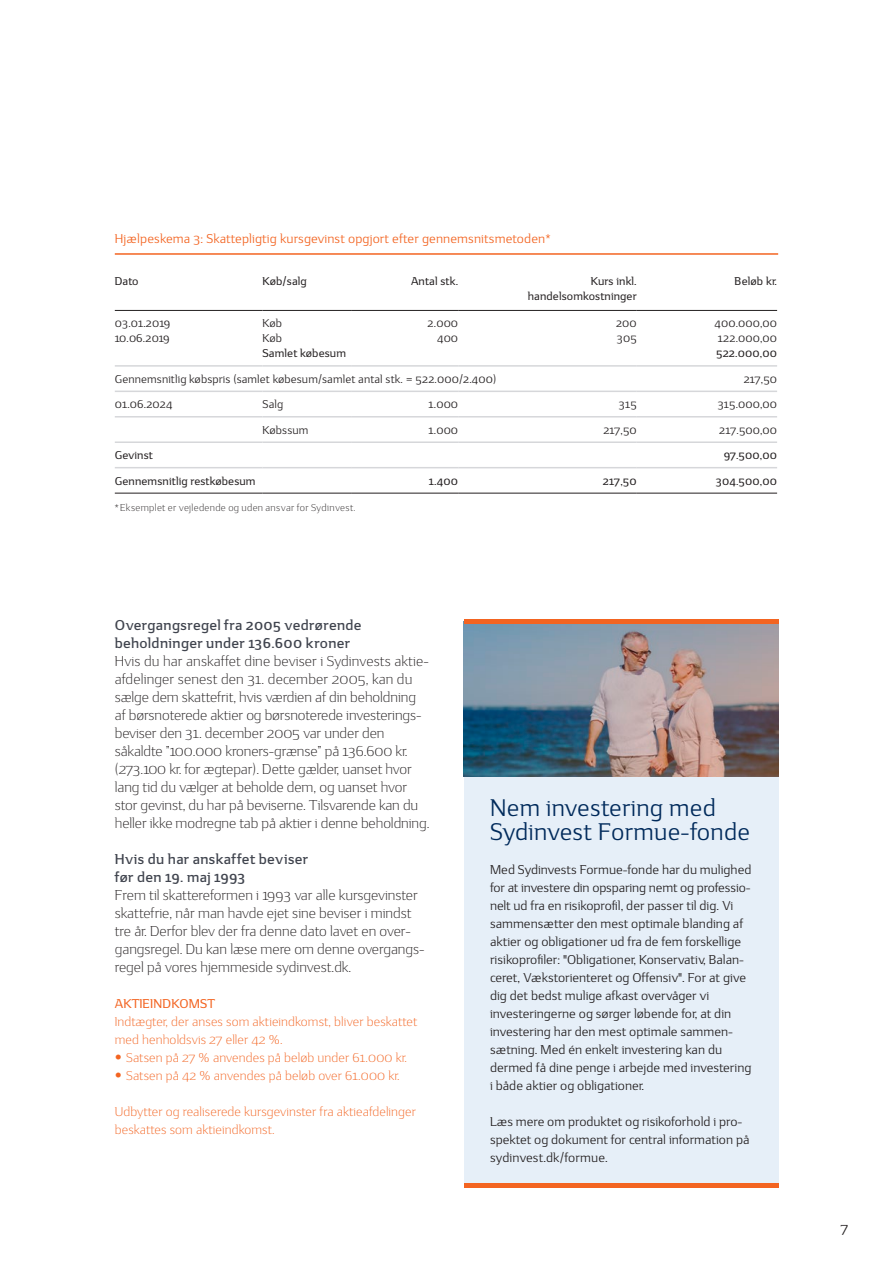
<style>
.page{position:relative;width:893px;height:1263px;background:#fff}
.page>*{position:absolute;margin:0;border:0;box-sizing:border-box;transform-origin:0 0}
.billedtekst_reg{font:24px/24px "Sydbank";letter-spacing:.01em;color:#002a5b}
.Brødtekst_9_5_12_pkt{font:300 14.25px/18px "Sydbank";letter-spacing:-.005em;color:#231f20}
.Mellemrubrik_9_5_12_pkt{font:700 14.25px/18px "Sydbank";letter-spacing:.025em;color:#40444e}
.t1{font:14.25px "Sydbank";color:#231f20}
.Infotekst_8_5_12_pkt{font:12.75px/18px "Sydbank";color:#231f20}
.Infotekst_8_5_12_pkt-2{font:300 12.75px/18px "Sydbank";letter-spacing:.01em;color:#f36421}
.t2{font:12.75px "Sydbank";letter-spacing:.01em;color:#f36421}
.Billede_tekst_overskrift_8_5_12_pkt___CA{font:500 12.75px "Sydbank";letter-spacing:.01em;color:#f36421}
.t3{font:11.25px "Sydbank";letter-spacing:.01em;color:#231f20}
.t4{font:500 11.25px "Sydbank";letter-spacing:.01em;color:#231f20}
.Note___Fodnote{font:300 9.75px "Sydbank";letter-spacing:.035em;color:#231f20}
.s1{font-family:"Frutiger LT Std";font-weight:400;font-size:14.25px}
</style>
<div class="page">
<hr style="left:115px;top:365px;width:148px;height:2px;background:#d6d7da">
<hr style="left:263px;top:365px;width:89px;height:2px;background:#d6d7da">
<hr style="left:352px;top:365px;width:106px;height:2px;background:#d6d7da">
<hr style="left:458px;top:365px;width:179px;height:2px;background:#d6d7da">
<hr style="left:637px;top:365px;width:140px;height:2px;background:#d6d7da">
<hr style="left:115px;top:391px;width:148px;height:1px;background:#d6d7da">
<hr style="left:263px;top:391px;width:89px;height:1px;background:#d6d7da">
<hr style="left:352px;top:391px;width:106px;height:1px;background:#d6d7da">
<hr style="left:458px;top:391px;width:179px;height:1px;background:#d6d7da">
<hr style="left:637px;top:391px;width:140px;height:1px;background:#d6d7da">
<hr style="left:115px;top:416px;width:148px;height:1px;background:#d6d7da">
<hr style="left:263px;top:416px;width:89px;height:1px;background:#d6d7da">
<hr style="left:352px;top:416px;width:106px;height:1px;background:#d6d7da">
<hr style="left:458px;top:416px;width:179px;height:1px;background:#d6d7da">
<hr style="left:637px;top:416px;width:140px;height:1px;background:#d6d7da">
<hr style="left:115px;top:441px;width:148px;height:2px;background:#d6d7da">
<hr style="left:263px;top:441px;width:89px;height:2px;background:#d6d7da">
<hr style="left:352px;top:441px;width:106px;height:2px;background:#d6d7da">
<hr style="left:458px;top:441px;width:179px;height:2px;background:#d6d7da">
<hr style="left:637px;top:441px;width:140px;height:2px;background:#d6d7da">
<hr style="left:115px;top:467px;width:148px;height:1px;background:#d6d7da">
<hr style="left:263px;top:467px;width:89px;height:1px;background:#d6d7da">
<hr style="left:352px;top:467px;width:106px;height:1px;background:#d6d7da">
<hr style="left:458px;top:467px;width:179px;height:1px;background:#d6d7da">
<hr style="left:637px;top:467px;width:140px;height:1px;background:#d6d7da">
<hr style="left:115px;top:310px;width:148px;height:1px;background:#231f20">
<hr style="left:263px;top:310px;width:89px;height:1px;background:#231f20">
<hr style="left:352px;top:310px;width:106px;height:1px;background:#231f20">
<hr style="left:458px;top:310px;width:179px;height:1px;background:#231f20">
<hr style="left:637px;top:310px;width:140px;height:1px;background:#231f20">
<hr style="left:115px;top:493px;width:148px;height:1px;background:#231f20">
<hr style="left:263px;top:493px;width:89px;height:1px;background:#231f20">
<hr style="left:352px;top:493px;width:106px;height:1px;background:#231f20">
<hr style="left:458px;top:493px;width:179px;height:1px;background:#231f20">
<hr style="left:637px;top:493px;width:140px;height:1px;background:#231f20">
<hr style="left:115px;top:253px;width:663px;height:2px;background:#f36421">
<div style="left:464px;top:741px;width:314px;height:444px;background:#e6eff8"></div>
<hr style="left:464px;top:1184px;width:314px;height:4px;background:#f36421">
<img style="left:464px;top:623px;width:314px;height:154px">
<hr style="left:464px;top:619px;width:314px;height:4px;background:#f36421">
<p class="t2" style="left:115px;top:232px;width:437px">Hjælpeskema 3: Skattepligtig kursgevinst opgjort efter gennemsnitsmetoden*</p>
<p class="t4" style="left:115px;top:275px;width:25px">Dato</p>
<p class="t4" style="left:263px;top:275px;width:46px">Køb/salg</p>
<p class="t4" style="left:411px;top:275px;width:49px">Antal stk.</p>
<p class="t4" style="left:591px;top:275px;width:48px">Kurs inkl.</p>
<p class="t4" style="left:528px;top:290px;width:110px">handelsomkostninger</p>
<p class="t4" style="left:735px;top:275px;width:44px">Beløb kr.</p>
<p class="t3" style="left:115px;top:317px;width:57px">03.01.2019</p>
<p class="t3" style="left:115px;top:332px;width:56px">10.06.2019</p>
<p class="t3" style="left:263px;top:317px;width:21px">Køb</p>
<p class="t3" style="left:263px;top:332px;width:21px">Køb</p>
<p class="t4" style="left:263px;top:347px;width:85px">Samlet købesum</p>
<p class="t3" style="left:428px;top:317px;width:32px">2.000</p>
<p class="t3" style="left:437px;top:332px;width:23px">400</p>
<p class="t3" style="left:616px;top:317px;width:22px">200</p>
<p class="t3" style="left:617px;top:332px;width:21px">305</p>
<p class="t3" style="left:714px;top:317px;width:64px">400.000,00</p>
<p class="t3" style="left:718px;top:332px;width:61px">122.000,00</p>
<p class="t4" style="left:716px;top:347px;width:63px">522.000,00</p>
<p class="t3" style="left:115px;top:373px;width:383px">Gennemsnitlig købspris (samlet købesum/samlet antal stk. = 522.000/2.400)</p>
<p class="t3" style="left:744px;top:373px;width:35px">217,50</p>
<p class="t3" style="left:115px;top:398px;width:59px">01.06.2024</p>
<p class="t3" style="left:263px;top:398px;width:22px">Salg</p>
<p class="t3" style="left:429px;top:398px;width:31px">1.000</p>
<p class="t3" style="left:619px;top:398px;width:19px">315</p>
<p class="t3" style="left:718px;top:398px;width:61px">315.000,00</p>
<p class="t3" style="left:263px;top:424px;width:47px">Købssum</p>
<p class="t3" style="left:429px;top:424px;width:31px">1.000</p>
<p class="t3" style="left:603px;top:424px;width:35px">217,50</p>
<p class="t3" style="left:719px;top:424px;width:59px">217.500,00</p>
<p class="t4" style="left:115px;top:449px;width:40px">Gevinst</p>
<p class="t4" style="left:724px;top:449px;width:55px">97.500,00</p>
<p class="t4" style="left:115px;top:474px;width:142px">Gennemsnitlig restkøbesum</p>
<p class="t4" style="left:429px;top:474px;width:31px">1.400</p>
<p class="t4" style="left:603px;top:474px;width:35px">217,50</p>
<p class="t4" style="left:716px;top:474px;width:63px">304.500,00</p>
<p class="Note___Fodnote" style="left:115px;top:503px;width:243px">* Eksemplet er vejledende og uden ansvar for Sydinvest.</p>
<p class="Mellemrubrik_9_5_12_pkt" style="left:115px;top:617px;width:248px">Overgangsregel fra 2005 vedrørende beholdninger under 136.600 kroner</p>
<p class="Brødtekst_9_5_12_pkt" style="left:115px;top:652px;width:316px">Hvis du har anskaffet dine beviser i Sydinvests aktie&shy;afdelinger senest den 31. december 2005, kan du sælge dem skattefrit, hvis værdien af din beholdning af børsnoterede aktier og børsnoterede investerings&shy;beviser den 31. december 2005 var under den såkaldte ”100.000 kroners-grænse” på 136.600 kr. (273.100 kr. for ægtepar). Dette gælder, uanset hvor lang tid du vælger at beholde dem, og uanset hvor stor gevinst, du har på beviserne. Tilsvarende kan du heller ikke modregne tab på aktier i denne beholdning.</p>
<p class="Mellemrubrik_9_5_12_pkt" style="left:115px;top:851px;width:195px">Hvis du har anskaffet beviser før den 19. maj 1993</p>
<p class="Brødtekst_9_5_12_pkt" style="left:115px;top:886px;width:311px">Frem til skattereformen i 1993 var alle kursgevinster skattefrie, når man havde ejet sine beviser i mindst tre år. Derfor blev der fra denne dato lavet en over&shy;gangsregel. Du kan læse mere om denne overgangs&shy;regel på vores hjemmeside sydinvest.dk.</p>
<p class="Billede_tekst_overskrift_8_5_12_pkt___CA" style="left:115px;top:996px;width:102px">AKTIEINDKOMST</p>
<p class="Infotekst_8_5_12_pkt-2" style="left:115px;top:1013px;width:304px">Indtægter, der anses som aktieindkomst, bliver beskattet med henholdsvis 27 eller 42 %.</p>
<p class="Infotekst_8_5_12_pkt-2" style="left:115px;top:1049px;width:294px"><span class="s1">•</span> Satsen på 27 % anvendes på beløb under 61.000 kr.</p>
<p class="Infotekst_8_5_12_pkt-2" style="left:115px;top:1067px;width:286px"><span class="s1">•</span> Satsen på 42 % anvendes på beløb over 61.000 kr.</p>
<p class="Infotekst_8_5_12_pkt-2" style="left:115px;top:1103px;width:303px">Udbytter og realiserede kursgevinster fra aktieafdelinger beskattes som aktieindkomst.</p>
<p class="billedtekst_reg" style="left:490px;top:797px;width:262px">Nem investering med<br>Sydinvest Formue-fonde</p>
<p class="Infotekst_8_5_12_pkt" style="left:490px;top:861px;width:263px">Med Sydinvests Formue-fonde har du mulighed for at investere din opsparing nemt og professio&shy;nelt ud fra en risikoprofil, der passer til dig. Vi sammensætter den mest optimale blanding af aktier og obligationer ud fra de fem forskellige risikoprofiler: "Obligationer, Konservativ, Balan&shy;ceret, Vækstorienteret og Offensiv". For at give dig det bedst mulige afkast overvåger vi investeringerne og sørger løbende for, at din investering har den mest optimale sammen&shy;sætning. Med én enkelt investering kan du dermed få dine penge i arbejde med investering i både aktier og obligationer.</p>
<p class="Infotekst_8_5_12_pkt" style="left:490px;top:1113px;width:261px">Læs mere om produktet og risikoforhold i pro&shy;spektet og dokument for central information på sydinvest.dk/formue.</p>
<p class="t1" style="left:840px;top:1220px;width:9px">7</p>
</div>
